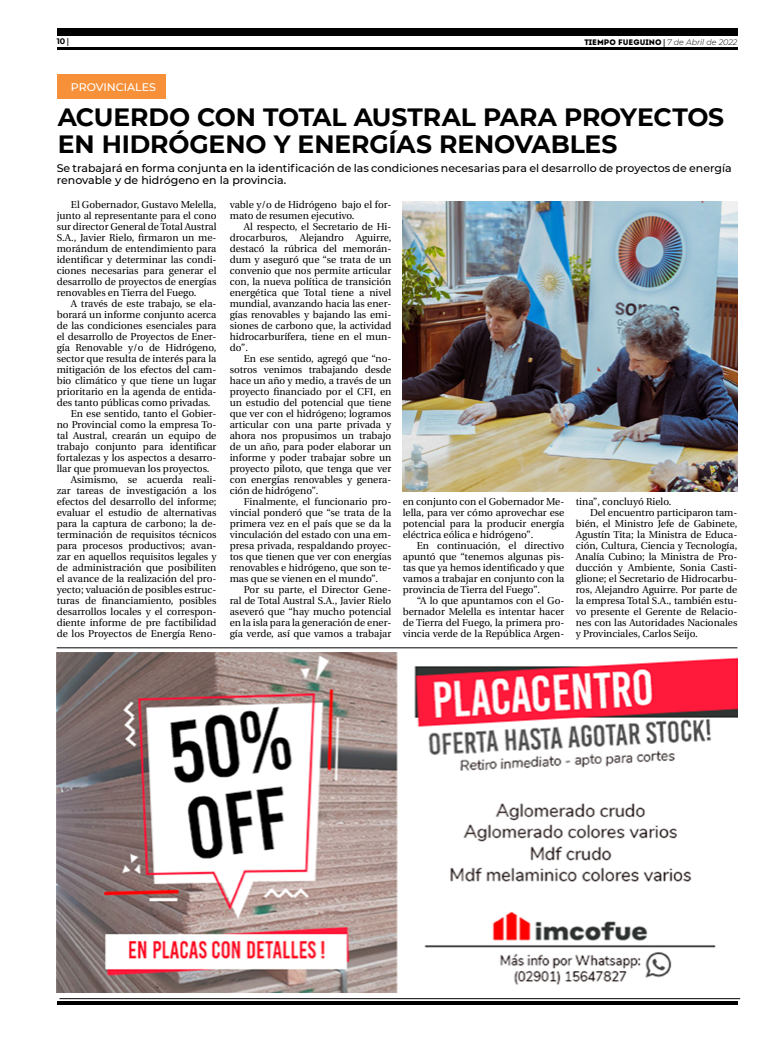
<style>
.page{position:relative;width:780px;height:1049px;background:#fff}
.page>*{position:absolute;margin:0;border:0;box-sizing:border-box;transform-origin:0 0}
.t1{font:700 25px/27px "Montserrat";letter-spacing:-.005em;color:#000}
.t2{font:500 11px/12px "Montserrat";color:#000}
.t3{font:500 11px "Montserrat";color:#fff}
.t4{font:10px/11px "Utopia";color:#000;text-align:justify}
.t5{font:8px "Intro";color:#000}
.t6{font:700 8px "Montserrat";color:#000}
.s1{font-family:"Utopia"}
.s2{font-family:"Utopia";font-weight:700}
.s3{font-family:"Montserrat";font-weight:300;font-style:italic}
</style>
<div class="page">
<hr style="left:57px;top:48px;width:680px;height:2px;background:#000">
<div style="left:57px;top:28px;width:680px;height:7px;background:#000"></div>
<hr style="left:57px;top:1001px;width:680px;height:4px;background:#000">
<hr style="left:59px;top:998px;width:681px;height:1px;background:#000">
<div style="left:57px;top:75px;width:108px;height:24px;background:#f79139"></div>
<img style="left:57px;top:652px;width:680px;height:340px">
<hr style="left:57px;top:647px;width:680px;height:1px;background:#000">
<img style="left:403px;top:201px;width:334px;height:291px">
<p class="t6" style="left:57px;top:35px;width:14px">10 <span class="s1">|</span></p>
<p class="t5" style="left:584px;top:37px;width:154px">TIEMPO FUEGUINO <span class="s2">|</span> <span class="s3">7 de Abril de 2022</span></p>
<p class="t3" style="left:71px;top:79px;width:86px">PROVINCIALES</p>
<p class="t3" style="left:65px;top:80px;width:86px">PROVINCIALES</p>
<h1 class="t1" style="left:58px;top:102px;width:668px">ACUERDO CON TOTAL AUSTRAL PARA PROYECTOS<br>EN HIDRÓGENO Y ENERGÍAS RENOVABLES</h1>
<p class="t2" style="left:57px;top:162px;width:676px">Se trabajará en forma conjunta en la identificación de las condiciones necesarias para el desarrollo de proyectos de energía renovable y de hidrógeno en la provincia.</p>
<p class="t4" style="left:57px;top:199px;width:161px;text-indent:14px">El Gobernador, Gustavo Melella, junto al representante para el cono sur director General de Total Austral S.A., Javier Rielo, firmaron un me&shy;morándum de entendimiento para identificar y determinar las condi&shy;ciones necesarias para generar el desarrollo de proyectos de energías renovables en Tierra del Fuego.</p>
<p class="t4" style="left:71px;top:298px;width:147px">A través de este trabajo, se ela-</p>
<p class="t4" style="left:57px;top:309px;width:161px">borará un informe conjunto acerca</p>
<p class="t4" style="left:57px;top:320px;width:161px">de las condiciones esenciales para</p>
<p class="t4" style="left:57px;top:331px;width:161px">el desarrollo de Proyectos de Ener-</p>
<p class="t4" style="left:57px;top:342px;width:161px">gía Renovable y/o de Hidrógeno,</p>
<p class="t4" style="left:57px;top:353px;width:161px">sector que resulta de interés para la</p>
<p class="t4" style="left:57px;top:364px;width:161px">mitigación de los efectos del cam-</p>
<p class="t4" style="left:57px;top:375px;width:161px">bio climático y que tiene un lugar</p>
<p class="t4" style="left:57px;top:386px;width:161px">prioritario en la agenda de entida-</p>
<p class="t4" style="left:57px;top:397px;width:155px">des tanto públicas como privadas.</p>
<p class="t4" style="left:71px;top:408px;width:147px">En ese sentido, tanto el Gobier-</p>
<p class="t4" style="left:57px;top:419px;width:161px">no Provincial como la empresa To-</p>
<p class="t4" style="left:57px;top:430px;width:161px">tal Austral, crearán un equipo de</p>
<p class="t4" style="left:57px;top:441px;width:161px">trabajo conjunto para identificar</p>
<p class="t4" style="left:57px;top:452px;width:161px">fortalezas y los aspectos a desarro-</p>
<p class="t4" style="left:57px;top:463px;width:154px">llar que promuevan los proyectos.</p>
<p class="t4" style="left:71px;top:474px;width:147px">Asimismo, se acuerda reali-</p>
<p class="t4" style="left:57px;top:485px;width:161px">zar tareas de investigación a los</p>
<p class="t4" style="left:57px;top:496px;width:161px">efectos del desarrollo del informe;</p>
<p class="t4" style="left:57px;top:507px;width:161px">evaluar el estudio de alternativas</p>
<p class="t4" style="left:57px;top:518px;width:161px">para la captura de carbono; la de-</p>
<p class="t4" style="left:57px;top:529px;width:161px">terminación de requisitos técnicos</p>
<p class="t4" style="left:57px;top:540px;width:161px">para procesos productivos; avan-</p>
<p class="t4" style="left:57px;top:551px;width:161px">zar en aquellos requisitos legales y</p>
<p class="t4" style="left:57px;top:562px;width:161px">de administración que posibiliten</p>
<p class="t4" style="left:57px;top:573px;width:161px">el avance de la realización del pro-</p>
<p class="t4" style="left:57px;top:584px;width:161px">yecto; valuación de posibles estruc-</p>
<p class="t4" style="left:57px;top:595px;width:161px">turas de financiamiento, posibles</p>
<p class="t4" style="left:57px;top:606px;width:161px">desarrollos locales y el correspon-</p>
<p class="t4" style="left:57px;top:617px;width:161px">diente informe de pre factibilidad</p>
<p class="t4" style="left:57px;top:628px;width:161px">de los Proyectos de Energía Reno-</p>
<p class="t4" style="left:230px;top:199px;width:163px">vable y/o de Hidrógeno bajo el for&shy;mato de resumen ejecutivo.</p>
<p class="t4" style="left:230px;top:221px;width:163px;text-indent:14px">Al respecto, el Secretario de Hi&shy;drocarburos, Alejandro Aguirre, destacó la rúbrica del memorán&shy;dum y aseguró que “se trata de un convenio que nos permite articular con, la nueva política de transición energética que Total tiene a nivel mundial, avanzando hacia las ener&shy;gías renovables y bajando las emi&shy;siones de carbono que, la actividad hidrocarburífera, tiene en el mun&shy;do”.</p>
<p class="t4" style="left:230px;top:353px;width:163px;text-indent:14px">En ese sentido, agregó que “no&shy;sotros venimos trabajando desde hace un año y medio, a través de un proyecto financiado por el CFI, en un estudio del potencial que tiene que ver con el hidrógeno; logramos articular con una parte privada y ahora nos propusimos un trabajo de un año, para poder elaborar un informe y poder trabajar sobre un proyecto piloto, que tenga que ver con energías renovables y genera&shy;ción de hidrógeno”.</p>
<p class="t4" style="left:230px;top:496px;width:163px;text-indent:14px">Finalmente, el funcionario pro&shy;vincial ponderó que “se trata de la primera vez en el país que se da la vinculación del estado con una em&shy;presa privada, respaldando proyec&shy;tos que tienen que ver con energías renovables e hidrógeno, que son te&shy;mas que se vienen en el mundo”.</p>
<p class="t4" style="left:230px;top:584px;width:163px;text-indent:14px">Por su parte, el Director Gene&shy;ral de Total Austral S.A., Javier Rielo aseveró que “hay mucho potencial en la isla para la generación de ener&shy;gía verde, así que vamos a trabajar</p>
<p class="t4" style="left:403px;top:496px;width:163px">en conjunto con el Gobernador Me&shy;lella, para ver cómo aprovechar ese potencial para la producir energía eléctrica eólica e hidrógeno”.</p>
<p class="t4" style="left:403px;top:540px;width:163px;text-indent:14px">En continuación, el directivo apuntó que “tenemos algunas pis&shy;tas que ya hemos identificado y que vamos a trabajar en conjunto con la provincia de Tierra del Fuego”.</p>
<p class="t4" style="left:403px;top:595px;width:163px;text-indent:14px">“A lo que apuntamos con el Go&shy;bernador Melella es intentar hacer de Tierra del Fuego, la primera pro&shy;vincia verde de la República Argen-</p>
<p class="t4" style="left:575px;top:496px;width:97px">tina”, concluyó Rielo.</p>
<p class="t4" style="left:590px;top:507px;width:149px">Del encuentro participaron tam-</p>
<p class="t4" style="left:575px;top:518px;width:163px">bién, el Ministro Jefe de Gabinete,</p>
<p class="t4" style="left:575px;top:529px;width:163px">Agustín Tita; la Ministra de Educa-</p>
<p class="t4" style="left:575px;top:540px;width:163px">ción, Cultura, Ciencia y Tecnología,</p>
<p class="t4" style="left:575px;top:551px;width:163px">Analía Cubino; la Ministra de Pro-</p>
<p class="t4" style="left:575px;top:562px;width:163px">ducción y Ambiente, Sonia Casti-</p>
<p class="t4" style="left:575px;top:573px;width:163px">glione; el Secretario de Hidrocarbu-</p>
<p class="t4" style="left:575px;top:584px;width:163px">ros, Alejandro Aguirre. Por parte de</p>
<p class="t4" style="left:575px;top:595px;width:163px">la empresa Total S.A., también estu-</p>
<p class="t4" style="left:575px;top:606px;width:163px">vo presente el Gerente de Relacio-</p>
<p class="t4" style="left:575px;top:617px;width:163px">nes con las Autoridades Nacionales</p>
<p class="t4" style="left:575px;top:628px;width:123px">y Provinciales, Carlos Seijo.</p>
</div>
